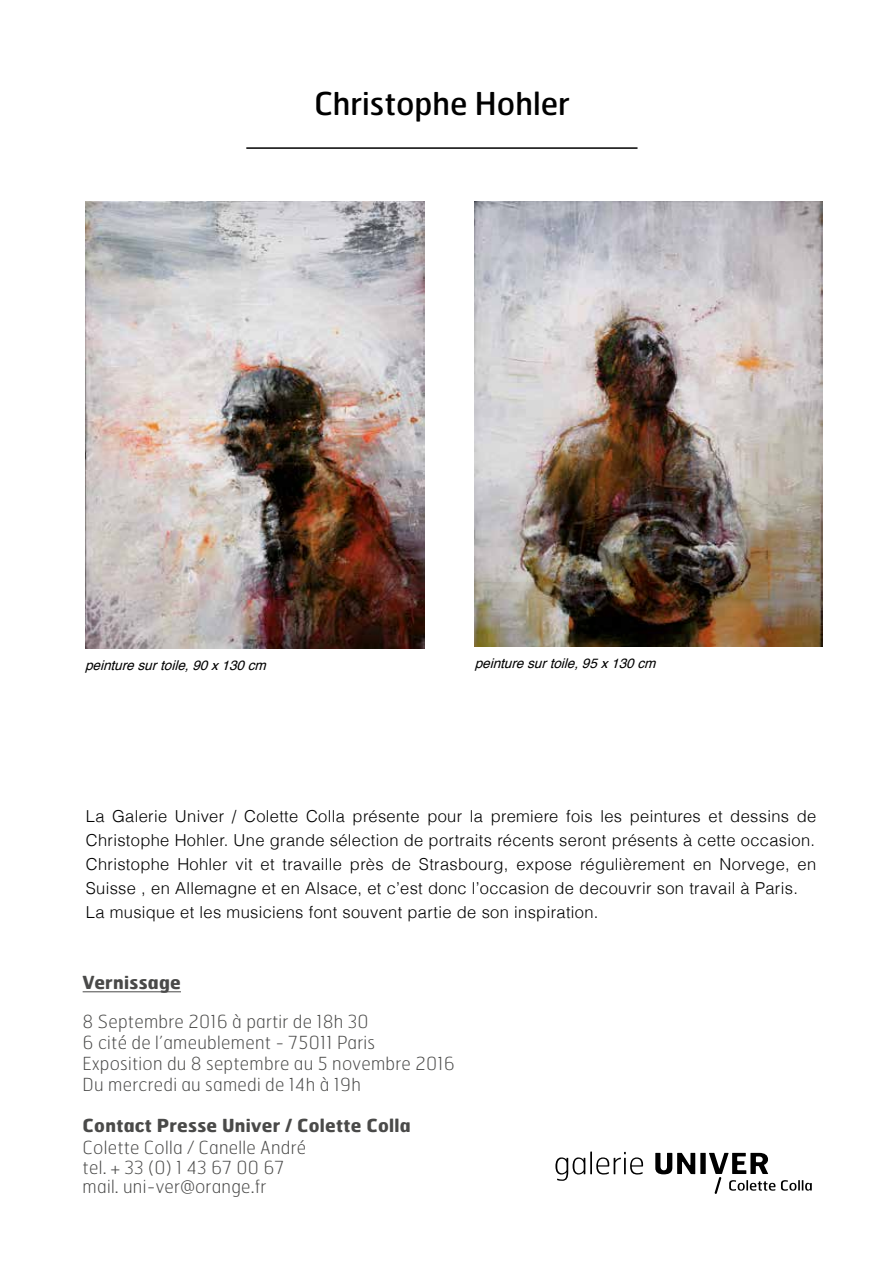
<style>
.page{position:relative;width:893px;height:1263px;background:#fff}
.page>*{position:absolute;margin:0;border:0;box-sizing:border-box;transform-origin:0 0}
.t1{font:31.5px "Hermes";color:#000}
.t2{font:100 18px/21px "Hermes";letter-spacing:.015em;color:#4a4a49}
.t3{font:700 18px "Hermes";letter-spacing:.015em;color:#4a4a49}
.t4{font:300 16.5px/24px "Helvetica";letter-spacing:.02em;color:#000}
.t5{font:italic 13.5px "Helvetica";color:#000}
</style>
<div class="page">
<img style="left:86px;top:202px;width:338px;height:446px">
<hr style="left:246px;top:147px;width:391px;height:2px;background:#000">
<hr style="left:83px;top:991px;width:98px;height:1px;background:#4a4a49">
<svg style="left:781px;top:1180px;width:31px;height:11px"></svg>
<svg style="left:555px;top:1151px;width:88px;height:30px"></svg>
<svg style="left:655px;top:1153px;width:40px;height:21px"></svg>
<div style="left:700px;top:1153px;width:6px;height:21px;background:#000"></div>
<svg style="left:709px;top:1153px;width:66px;height:41px"></svg>
<img style="left:475px;top:202px;width:348px;height:445px">
<h1 class="t1" style="left:314px;top:84px;width:257px">Christophe Hohler</h1>
<p class="t5" style="left:85px;top:655px;width:188px">peinturesurtoile,90x130cm</p>
<p class="t5" style="left:475px;top:652px;width:188px">peinturesurtoile,95x130cm</p>
<p class="t4" style="left:86px;top:804px;width:732px">La Galerie Univer / Colette Colla présente pour la premiere fois les peintures et dessins de Christophe Hohler. Une grande sélection de portraits récents seront présents à cette occasion.<br>Christophe Hohler vit et travaille près de Strasbourg, expose régulièrement en Norvege, en Suisse , en Allemagne et en Alsace, et c’est donc l’occasion de decouvrir son travail à Paris.<br>La musique et les musiciens font souvent partie de son inspiration.</p>
<p class="t3" style="left:83px;top:971px;width:100px">Vernissage</p>
<p class="t2" style="left:83px;top:1011px;width:374px">8 Septembre 2016 à partir de 18h 30<br>6 cité de l’ameublement - 75011 Paris Exposition du 8 septembre au 5 novembre 2016<br>Du mercredi au samedi de 14h à 19h</p>
<p class="t3" style="left:83px;top:1113px;width:330px">Contact Presse Univer / Colette Colla</p>
<p class="t2" style="left:83px;top:1138px;width:225px;line-height:19.5px">Colette Colla / Canelle André tel. + 33 (0) 1 43 67 00 67 mail. uni-ver@orange.fr</p>
</div>
